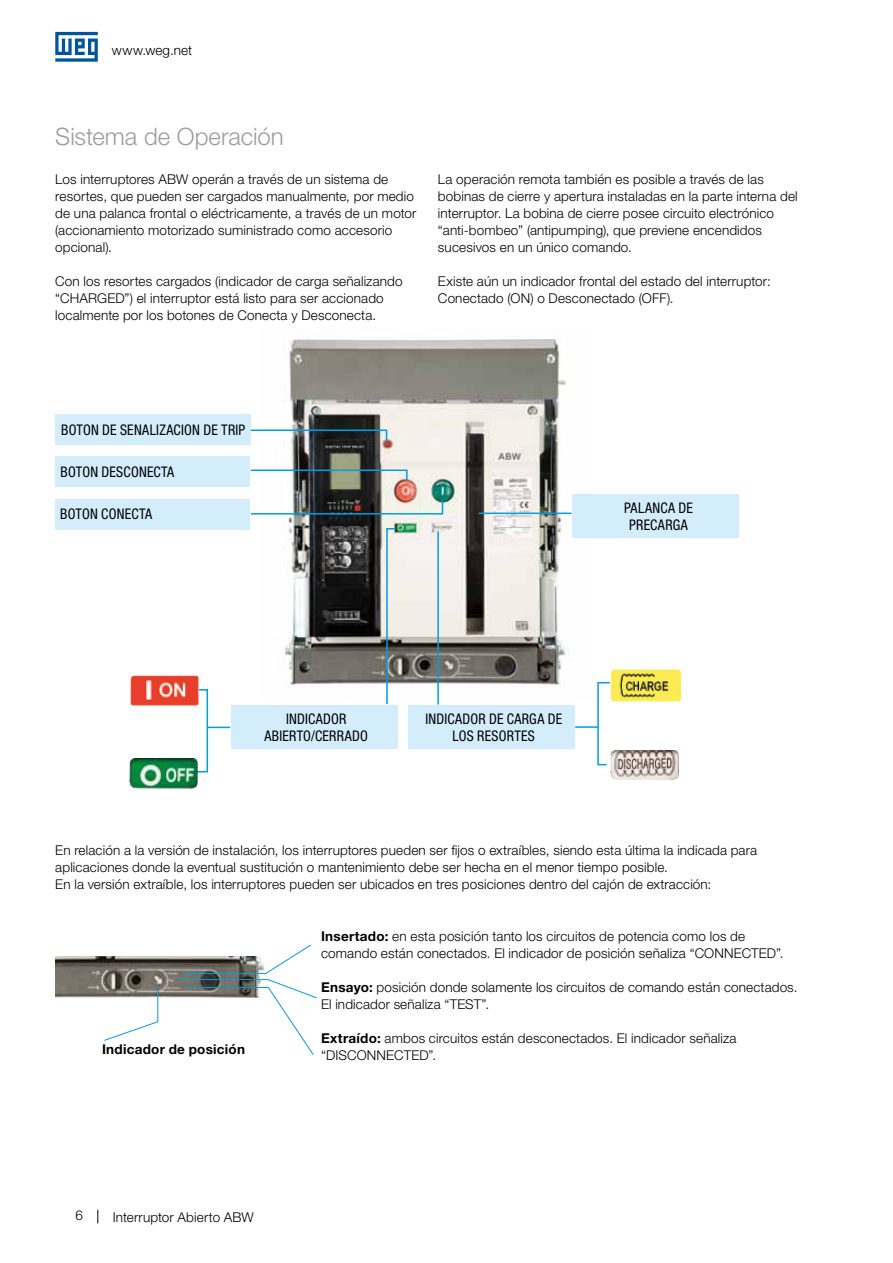
<style>
.page{position:relative;width:893px;height:1263px;background:#fff}
.page>*{position:absolute;margin:0;border:0;box-sizing:border-box;transform-origin:0 0}
.t1{font:300 24px "Helvetica Neue LT Pro";letter-spacing:-.005em;color:#9c9d9d}
.t2{font:condensed 14.7px/17px "Helvetica Neue LT Pro";letter-spacing:.015em;color:#000;text-align:center;scale:.95 1}
.t3{font:300 13.5px/17px "Helvetica Neue LT Pro";letter-spacing:.01em;color:#000}
.t4{font:700 13.5px "Helvetica Neue LT Pro";letter-spacing:.02em;color:#000}
.s1{font-weight:700}
</style>
<div class="page">
<svg style="left:97px;top:1210px;width:1px;height:13px"></svg>
<svg style="left:55px;top:32px;width:43px;height:30px"></svg>
<img style="left:55px;top:956px;width:122px;height:42px">
<img style="left:284px;top:338px;width:288px;height:349px">
<div style="left:572px;top:494px;width:167px;height:44px;background:#d4edfc"></div>
<div style="left:408px;top:705px;width:167px;height:44px;background:#d4edfc"></div>
<div style="left:231px;top:705px;width:166px;height:44px;background:#d4edfc"></div>
<div style="left:55px;top:499px;width:195px;height:30px;background:#d4edfc"></div>
<div style="left:55px;top:456px;width:195px;height:31px;background:#d4edfc"></div>
<div style="left:55px;top:414px;width:196px;height:31px;background:#d4edfc"></div>
<svg style="left:250px;top:469px;width:158px;height:13px"></svg>
<svg style="left:250px;top:429px;width:138px;height:13px"></svg>
<svg style="left:250px;top:499px;width:194px;height:16px"></svg>
<svg style="left:194px;top:689px;width:36px;height:84px"></svg>
<svg style="left:597px;top:682px;width:14px;height:84px"></svg>
<hr style="left:575px;top:726px;width:23px;height:2px;background:#009ee3">
<hr style="left:479px;top:513px;width:92px;height:1px;background:#009ee3">
<svg style="left:385px;top:527px;width:12px;height:178px;background:#b4c6ca"></svg>
<hr style="left:437px;top:531px;width:2px;height:173px;background:#009ee3">
<svg style="left:177px;top:944px;width:140px;height:111px"></svg>
<img style="left:129px;top:759px;width:68px;height:29px">
<img style="left:611px;top:750px;width:68px;height:30px">
<svg style="left:103px;top:986px;width:56px;height:55px"></svg>
<img style="left:610px;top:670px;width:72px;height:32px">
<img style="left:131px;top:675px;width:68px;height:30px">
<p class="t3" style="left:112px;top:42px;width:82px">www.weg.net</p>
<h1 class="t1" style="left:55px;top:121px;width:230px">Sistema de Operación</h1>
<p class="t3" style="left:55px;top:170px;width:363px">Los interruptores ABW operán a través de un sistema de resortes, que pueden ser cargados manualmente, por medio de una palanca frontal o eléctricamente, a través de un motor (accionamiento motorizado suministrado como accesorio opcional).</p>
<p class="t3" style="left:55px;top:272px;width:349px">Con los resortes cargados (indicador de carga señalizando “CHARGED”) el interruptor está listo para ser accionado localmente por los botones de Conecta y Desconecta.</p>
<p class="t3" style="left:438px;top:170px;width:361px">La operación remota también es posible a través de las bobinas de cierre y apertura instaladas en la parte interna del interruptor. La bobina de cierre posee circuito electrónico “anti-bombeo” (antipumping), que previene encendidos sucesivos en un único comando.</p>
<p class="t3" style="left:438px;top:272px;width:334px">Existe aún un indicador frontal del estado del interruptor:<br>Conectado (ON) o Desconectado (OFF).</p>
<p class="t2" style="left:61px;top:421px;width:17px">BOTON</p>
<p class="t2" style="left:102px;top:421px;width:28px">DE SENA</p>
<p class="t2" style="left:150px;top:421px;width:26px">LIZACION</p>
<p class="t2" style="left:203px;top:421px;width:46px">DE TRIP</p>
<p class="t2" style="left:61px;top:463px;width:121px">BOTON DESCONECTA</p>
<p class="t2" style="left:60px;top:505px;width:98px">BOTON CONECTA</p>
<p class="t2" style="left:624px;top:499px;width:74px">PALANCA DE<br>PRECARGA</p>
<p class="t2" style="left:264px;top:710px;width:111px">INDICADOR<br>ABIERTO/CERRADO</p>
<p class="t2" style="left:425px;top:710px;width:145px">INDICADOR DE CARGA DE<br>LOS RESORTES</p>
<p class="t3" style="left:55px;top:841px;width:703px">En relación a la versión de instalación, los interruptores pueden ser fijos o extraíbles, siendo esta última la indicada para aplicaciones donde la eventual sustitución o mantenimiento debe ser hecha en el menor tiempo posible.<br>En la versión extraíble, los interruptores pueden ser ubicados en tres posiciones dentro del cajón de extracción:</p>
<p class="t3" style="left:321px;top:927px;width:464px"><span class="s1">Insertado:</span> en esta posición tanto los circuitos de potencia como los de comando están conectados. El indicador de posición señaliza “CONNECTED”.</p>
<p class="t3" style="left:321px;top:978px;width:478px"><span class="s1">Ensayo:</span> posición donde solamente los circuitos de comando están conectados.<br>El indicador señaliza “TEST”.</p>
<p class="t3" style="left:321px;top:1029px;width:417px"><span class="s1">Extraído:</span> ambos circuitos están desconectados. El indicador señaliza “DISCONNECTED”.</p>
<p class="t4" style="left:102px;top:1041px;width:145px">Indicador de posición</p>
<p class="t3" style="left:75px;top:1207px;width:9px">6</p>
<p class="t3" style="left:113px;top:1208px;width:143px">Interruptor Abierto ABW</p>
</div>
